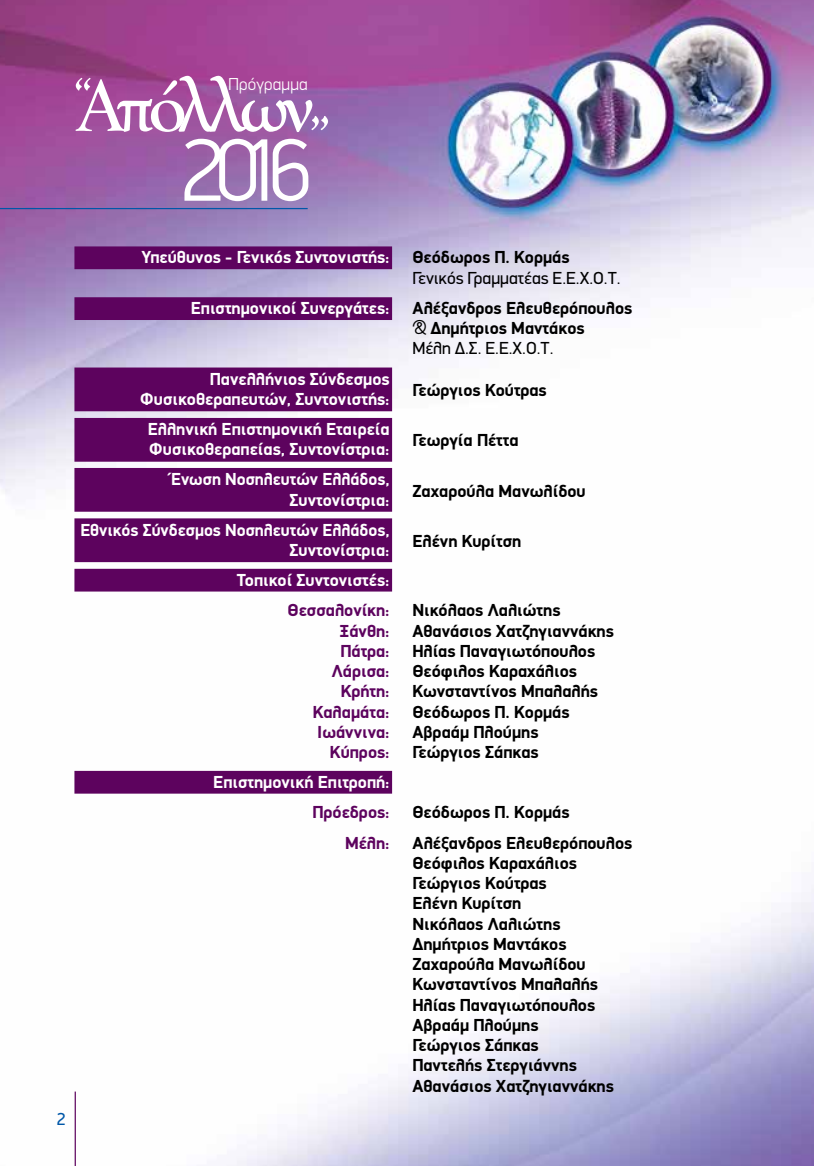
<style>
.page{position:relative;width:814px;height:1166px;background:#fff}
.page>*{position:absolute;margin:0;border:0;box-sizing:border-box;transform-origin:0 0}
.t1{font:300 89.08px "PF Din Display";color:#fff}
.t2{font:700 82.77px "PF Ephemera Poly";letter-spacing:-.115em;color:#fff}
.t3{font:700 58.27px "PF Ephemera Poly";color:#fff}
.t4{font:700 51.98px "PF Ephemera Poly";color:#fff}
.t5{font:700 17.5px/20.3px "PF Din Display";color:#000}
.t6{font:700 17.5px/20.3px "PF Din Display";color:#fff;text-align:right}
.t7{font:700 17.5px "PF Din Display";color:#5d035e}
.t8{font:17.5px "PF Din Display";color:#000}
.t9{font:17.5px "PF Din Display";color:#0057a8}
.t10{font:300 17.32px "PF Din Display";letter-spacing:.01em;color:#fff}
.s1{font-weight:400}
</style>
<div class="page">
<img style="left:0;top:0;width:814px;height:1166px">
<hr style="left:0;top:208px;width:308px;height:1px;background:#0057a8">
<hr style="left:75px;top:1091px;width:1px;height:75px;background:#5d035e">
<div style="left:74px;top:246px;width:318px;height:23px;background:#5d035e"></div>
<div style="left:74px;top:297px;width:318px;height:23px;background:#5d035e"></div>
<div style="left:74px;top:367px;width:318px;height:44px;background:#5d035e"></div>
<div style="left:74px;top:418px;width:318px;height:44px;background:#5d035e"></div>
<div style="left:74px;top:468px;width:318px;height:44px;background:#5d035e"></div>
<div style="left:74px;top:518px;width:318px;height:44px;background:#5d035e"></div>
<div style="left:74px;top:569px;width:318px;height:22px;background:#5d035e"></div>
<div style="left:74px;top:771px;width:318px;height:22px;background:#5d035e"></div>
<h2 class="t2" style="left:76px;top:59px;width:239px">Απόλλων</h2>
<h3 class="t4" style="left:73px;top:66px;width:23px">“</h3>
<p class="t10" style="left:228px;top:74px;width:81px">Πρόγραµµα</p>
<h3 class="t3" style="left:308px;top:103px;width:25px">”</h3>
<h1 class="t1" style="left:179px;top:117px;width:136px">2016</h1>
<p class="t9" style="left:56px;top:1108px;width:11px">2</p>
<p class="t6" style="left:141px;top:247px;width:250px">Υπεύθυνος - Γενικός Συντονιστής:</p>
<p class="t5" style="left:412px;top:247px;width:159px">Θεόδωρος Π. Κορμάς</p>
<p class="t8" style="left:412px;top:267px;width:210px">Γενικός Γραμματέας Ε.Ε.Χ.Ο.Τ.</p>
<p class="t6" style="left:191px;top:297px;width:200px">Επιστημονικοί Συνεργάτες:</p>
<p class="t5" style="left:412px;top:297px;width:221px">Αλέξανδρος Ελευθερόπουλος <span class="s1">&amp;</span> Δημήτριος Μαντάκος<br><span class="s1">Μέλη Δ.Σ. Ε.Ε.Χ.Ο.Τ.</span></p>
<p class="t6" style="left:140px;top:368px;width:251px">Πανελλήνιος Σύνδεσμος<br>Φυσικοθεραπευτών, Συντονιστής:</p>
<p class="t5" style="left:412px;top:380px;width:136px">Γεώργιος Κούτρας</p>
<p class="t6" style="left:148px;top:418px;width:243px;text-align:left">Ελληνική Επιστημονική Εταιρεία<br>Φυσικοθεραπείας, Συντονίστρια:</p>
<p class="t5" style="left:412px;top:430px;width:108px">Γεωργία Πέττα</p>
<p class="t6" style="left:171px;top:469px;width:220px">Ένωση Νοσηλευτών Ελλάδος,<br>Συντονίστρια:</p>
<p class="t5" style="left:412px;top:480px;width:175px">Ζαχαρούλα Μανωλίδου</p>
<p class="t6" style="left:80px;top:519px;width:311px">Εθνικός Σύνδεσμος Νοσηλευτών Ελλάδος,<br>Συντονίστρια:</p>
<p class="t5" style="left:412px;top:531px;width:110px">Ελένη Κυρίτση</p>
<p class="t6" style="left:237px;top:570px;width:154px">Τοπικοί Συντονιστές:</p>
<p class="t7" style="left:287px;top:600px;width:104px">Θεσσαλονίκη:</p>
<p class="t5" style="left:412px;top:600px;width:150px">Νικόλαος Λαλιώτης</p>
<p class="t7" style="left:339px;top:620px;width:52px">Ξάνθη:</p>
<p class="t5" style="left:412px;top:620px;width:203px">Αθανάσιος Χατζηγιαννάκης</p>
<p class="t7" style="left:340px;top:640px;width:51px">Πάτρα:</p>
<p class="t5" style="left:412px;top:640px;width:184px">Ηλίας Παναγιωτόπουλος</p>
<p class="t7" style="left:332px;top:660px;width:59px">Λάρισα:</p>
<p class="t5" style="left:412px;top:661px;width:166px">Θεόφιλος Καραχάλιος</p>
<p class="t7" style="left:341px;top:681px;width:50px">Κρήτη:</p>
<p class="t5" style="left:412px;top:681px;width:187px">Κωνσταντίνος Μπαλαλής</p>
<p class="t7" style="left:313px;top:701px;width:78px">Καλαμάτα:</p>
<p class="t5" style="left:412px;top:701px;width:159px">Θεόδωρος Π. Κορμάς</p>
<p class="t7" style="left:317px;top:721px;width:74px">Ιωάννινα:</p>
<p class="t5" style="left:412px;top:721px;width:128px">Αβραάμ Πλούμης</p>
<p class="t7" style="left:330px;top:741px;width:61px">Κύπρος:</p>
<p class="t5" style="left:412px;top:742px;width:128px">Γεώργιος Σάπκας</p>
<p class="t6" style="left:213px;top:772px;width:178px">Επιστημονική Επιτροπή:</p>
<p class="t7" style="left:312px;top:802px;width:79px">Πρόεδρος:</p>
<p class="t5" style="left:412px;top:802px;width:159px">Θεόδωρος Π. Κορμάς</p>
<p class="t7" style="left:345px;top:832px;width:46px">Μέλη:</p>
<p class="t5" style="left:412px;top:832px;width:221px">Αλέξανδρος Ελευθερόπουλος<br>Θεόφιλος Καραχάλιος<br>Γεώργιος Κούτρας<br>Ελένη Κυρίτση<br>Νικόλαος Λαλιώτης<br>Δημήτριος Μαντάκος<br>Ζαχαρούλα Μανωλίδου<br>Κωνσταντίνος Μπαλαλής<br>Ηλίας Παναγιωτόπουλος<br>Αβραάμ Πλούμης<br>Γεώργιος Σάπκας<br>Παντελής Στεργιάννης<br>Αθανάσιος Χατζηγιαννάκης</p>
</div>
